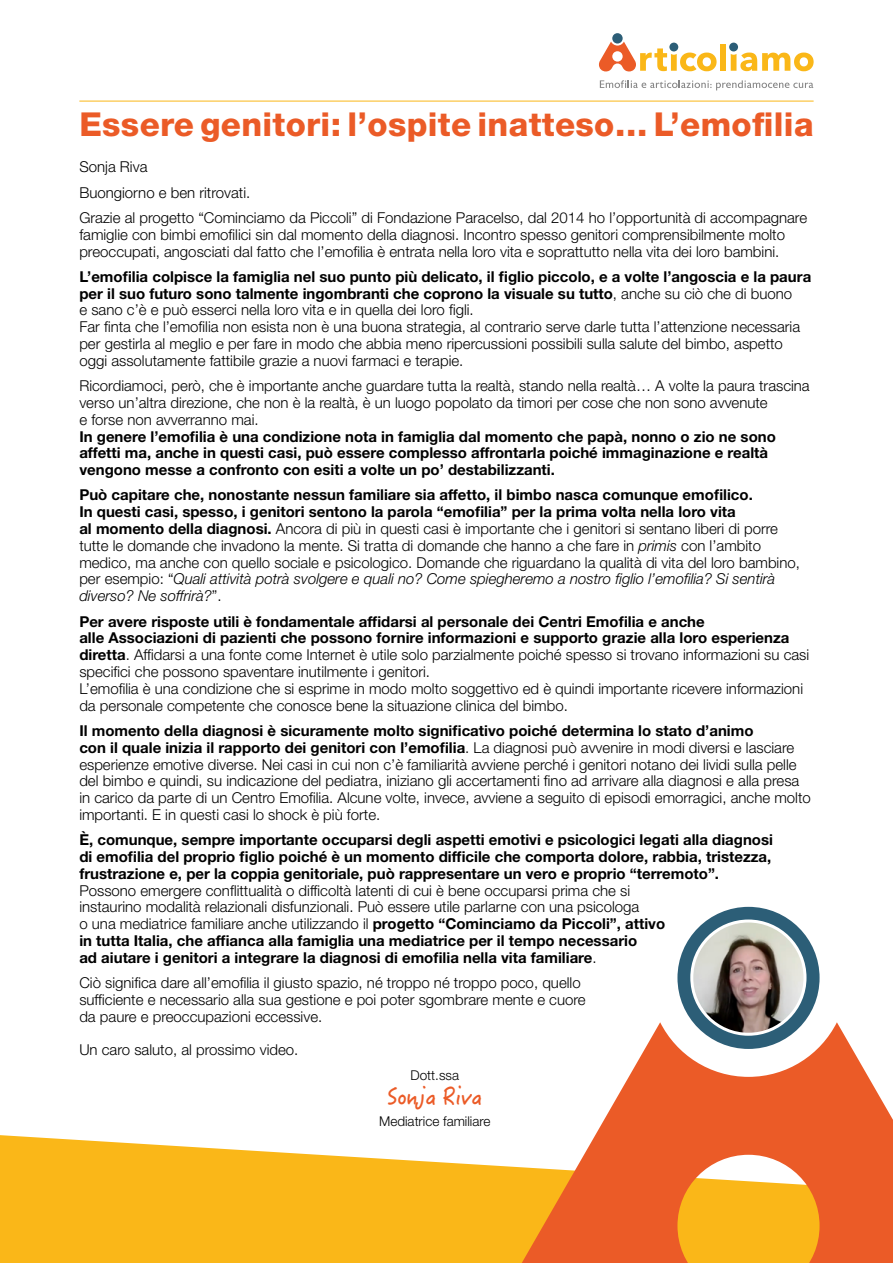
<style>
.page{position:relative;width:893px;height:1263px;background:#fff}
.page>*{position:absolute;margin:0;border:0;box-sizing:border-box;transform-origin:0 0}
.t1{font:800 33px "Helvetica Neue LT Std";letter-spacing:.01em;color:#eb5b27}
.t2{font:24px "Hanzi Pen TC W5";letter-spacing:-.04em;color:#eb5b27}
.t3{font:300 15px/16.8px "Helvetica Neue LT Std";color:#000}
.t4{font:700 15px/16.8px "Helvetica Neue LT Std";color:#000}
.t5{font:300 13.5px "Helvetica Neue LT Std";color:#000}
.s1{font-weight:700}
.s2{font-style:italic}
</style>
<div class="page">
<div style="left:720px;top:44px;width:6px;height:27px;background:#fab718"></div>
<div style="left:612px;top:33px;width:11px;height:11px;background:#2c5e77;border-radius:50%"></div>
<svg style="left:600px;top:80px;width:213px;height:10px"></svg>
<svg style="left:599px;top:42px;width:118px;height:29px"></svg>
<svg style="left:731px;top:53px;width:83px;height:18px"></svg>
<div style="left:669px;top:43px;width:9px;height:8px;background:#2c5e77;border-radius:50%"></div>
<div style="left:729px;top:43px;width:9px;height:8px;background:#2c5e77;border-radius:50%"></div>
<svg style="left:0;top:1135px;width:494px;height:128px;background:#fabf33"></svg>
<svg style="left:494px;top:1022px;width:399px;height:241px;fill:#eb5b27"></svg>
<div style="left:677px;top:907px;width:143px;height:142px;background:#2c5e77;border-radius:50%"></div>
<img style="left:692px;top:921px;width:113px;height:113px;border-radius:57px">
<div style="left:690px;top:919px;width:116px;height:117px;border:3px solid #fff;border-radius:50%"></div>
<hr style="left:79px;top:101px;width:735px;height:1px;background:#fab718">
<h1 class="t1" style="left:79px;top:105px;width:736px">Essere genitori: l’ospite inatteso… L’emofilia</h1>
<p class="t3" style="left:79px;top:154px;width:729px;line-height:25.3px">Sonja Riva<br>Buongiorno e ben ritrovati.<br>Grazie al progetto “Cominciamo da Piccoli” di Fondazione Paracelso, dal 2014 ho l’opportunità di accompagnare</p>
<p class="t3" style="left:79px;top:226px;width:707px">famiglie con bimbi emofilici sin dal momento della diagnosi. Incontro spesso genitori comprensibilmente molto preoccupati, angosciati dal fatto che l’emofilia è entrata nella loro vita e soprattutto nella vita dei loro bambini.</p>
<p class="t3" style="left:79px;top:268px;width:733px"><span class="s1">L’emofilia colpisce la famiglia nel suo punto più delicato, il figlio piccolo, e a volte l’angoscia e la paura per il suo futuro sono talmente ingombranti che coprono la visuale su tutto</span>, anche su ciò che di buono<br>e sano c’è e può esserci nella loro vita e in quella dei loro figli.<br>Far finta che l’emofilia non esista non è una buona strategia, al contrario serve darle tutta l’attenzione necessaria per gestirla al meglio e per fare in modo che abbia meno ripercussioni possibili sulla salute del bimbo, aspetto oggi assolutamente fattibile grazie a nuovi farmaci e terapie.</p>
<p class="t3" style="left:79px;top:377px;width:732px">Ricordiamoci, però, che è importante anche guardare tutta la realtà, stando nella realtà… A volte la paura trascina verso un’altra direzione, che non è la realtà, è un luogo popolato da timori per cose che non sono avvenute<br>e forse non avverranno mai.</p>
<p class="t4" style="left:79px;top:427px;width:698px">In genere l’emofilia è una condizione nota in famiglia dal momento che papà, nonno o zio ne sono affetti ma, anche in questi casi, può essere complesso affrontarla poiché immaginazione e realtà vengono messe a confronto con esiti a volte un po’ destabilizzanti.</p>
<p class="t3" style="left:79px;top:486px;width:722px"><span class="s1">Può capitare che, nonostante nessun familiare sia affetto, il bimbo nasca comunque emofilico.<br>In questi casi, spesso, i genitori sentono la parola “emofilia” per la prima volta nella loro vita<br>al momento della diagnosi.</span> Ancora di più in questi casi è importante che i genitori si sentano liberi di porre tutte le domande che invadono la mente. Si tratta di domande che hanno a che fare in <span class="s2">primis</span> con l’ambito medico, ma anche con quello sociale e psicologico. Domande che riguardano la qualità di vita del loro bambino, per esempio: “<span class="s2">Quali attività potrà svolgere e quali no? Come spiegheremo a nostro figlio l’emofilia? Si sentirà diverso? Ne soffrirà?</span>”.</p>
<p class="t3" style="left:79px;top:612px;width:731px"><span class="s1">Per avere risposte utili è fondamentale affidarsi al personale dei Centri Emofilia e anche<br>alle Associazioni di pazienti che possono fornire informazioni e supporto grazie alla loro esperienza diretta</span>. Affidarsi a una fonte come Internet è utile solo parzialmente poiché spesso si trovano informazioni su casi specifici che possono spaventare inutilmente i genitori.<br>L’emofilia è una condizione che si esprime in modo molto soggettivo ed è quindi importante ricevere informazioni da personale competente che conosce bene la situazione clinica del bimbo.</p>
<p class="t3" style="left:79px;top:722px;width:733px"><span class="s1">Il momento della diagnosi è sicuramente molto significativo poiché determina lo stato d’animo<br>con il quale inizia il rapporto dei genitori con l’emofilia</span>. La diagnosi può avvenire in modi diversi e lasciare esperienze emotive diverse. Nei casi in cui non c’è familiarità avviene perché i genitori notano dei lividi sulla pelle del bimbo e quindi, su indicazione del pediatra, iniziano gli accertamenti fino ad arrivare alla diagnosi e alla presa in carico da parte di un Centro Emofilia. Alcune volte, invece, avviene a seguito di episodi emorragici, anche molto importanti. E in questi casi lo shock è più forte.</p>
<p class="t4" style="left:79px;top:831px;width:695px;text-align:justify">È, comunque, sempre importante occuparsi degli aspetti emotivi e psicologici legati alla diagnosi di emofilia del proprio figlio poiché è un momento difficile che comporta dolore, rabbia, tristezza, frustrazione e, per la coppia genitoriale, può rappresentare un vero e proprio “terremoto”.</p>
<p class="t3" style="left:79px;top:881px;width:587px">Possono emergere conflittualità o difficoltà latenti di cui è bene occuparsi prima che si instaurino modalità relazionali disfunzionali. Può essere utile parlarne con una psicologa<br>o una mediatrice familiare anche utilizzando il <span class="s1">progetto “Cominciamo da Piccoli”, attivo in tutta Italia, che affianca alla famiglia una mediatrice per il tempo necessario<br>ad aiutare i genitori a integrare la diagnosi di emofilia nella vita familiare</span>.</p>
<p class="t3" style="left:79px;top:974px;width:508px">Ciò significa dare all’emofilia il giusto spazio, né troppo né troppo poco, quello sufficiente e necessario alla sua gestione e poi poter sgombrare mente e cuore da paure e preoccupazioni eccessive.</p>
<p class="t3" style="left:79px;top:1041px;width:220px">Un caro saluto, al prossimo video.</p>
<p class="t5" style="left:411px;top:1067px;width:50px">Dott.ssa</p>
<h2 class="t2" style="left:387px;top:1081px;width:97px">Sonja Riva</h2>
<p class="t5" style="left:379px;top:1113px;width:113px">Mediatrice familiare</p>
</div>
